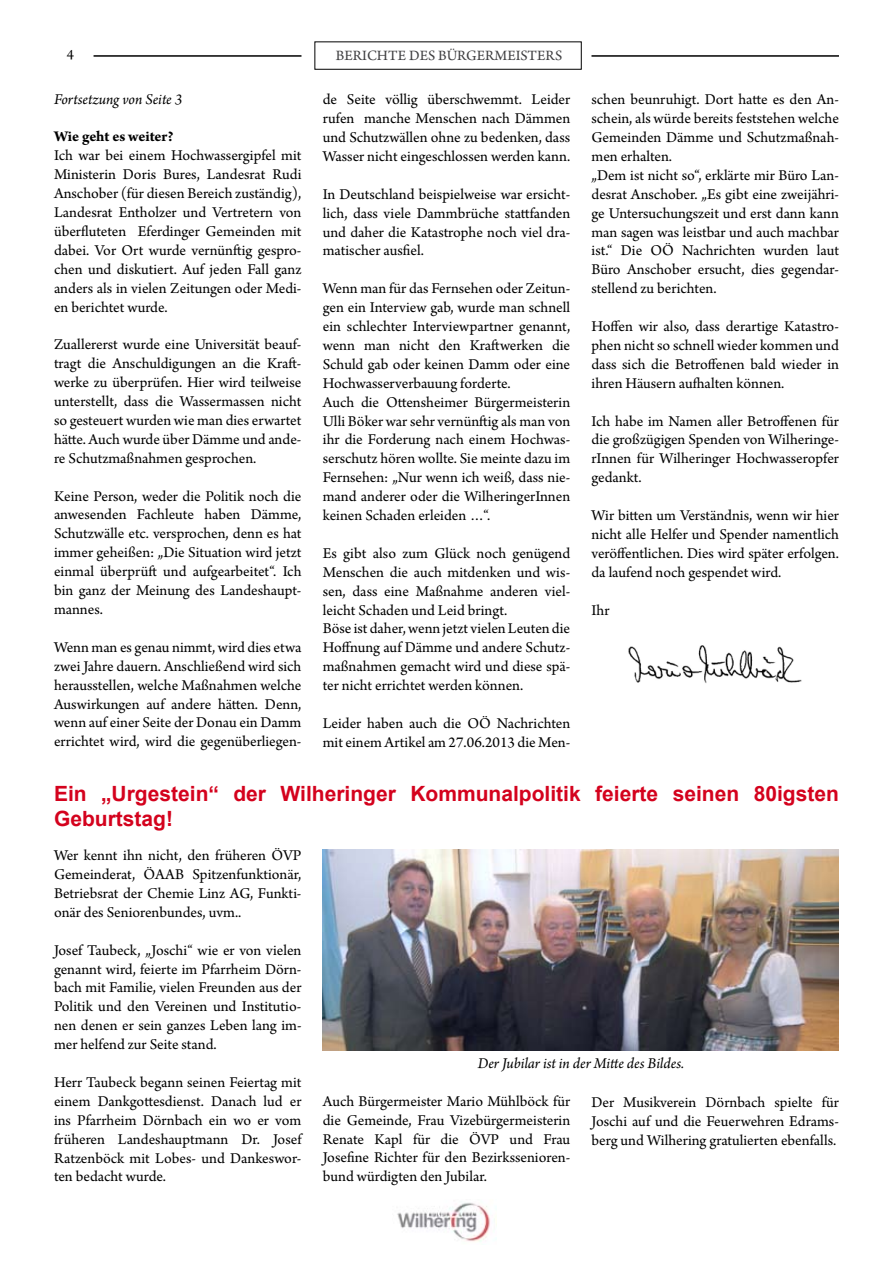
<style>
.page{position:relative;width:893px;height:1263px;background:#fff}
.page>*{position:absolute;margin:0;border:0;box-sizing:border-box;transform-origin:0 0}
.t1{font:700 21px/25.2px "Arial";color:#d4021d}
.t2{font:15.75px/18.9px "Arno Pro";color:#000;text-align:justify}
.t3{font:italic 15.75px "Arno Pro";letter-spacing:-.005em;color:#000}
.t4{font:700 15.75px "Arno Pro";letter-spacing:-.005em;color:#000}
.t5{font:15px "Arno Pro";color:#3e3e40}
.t6{font:15px "Arno Pro";color:#000}
</style>
<div class="page">
<img style="left:397px;top:1202px;width:93px;height:40px">
<hr style="left:591px;top:55px;width:248px;height:2px;background:#000">
<hr style="left:94px;top:55px;width:207px;height:2px;background:#000">
<img style="left:628px;top:645px;width:174px;height:38px">
<img style="left:323px;top:850px;width:516px;height:201px">
<p class="t6" style="left:67px;top:46px;width:9px">4</p>
<p class="t5" style="left:336px;top:47px;width:228px">BERICHTE DES BÜRGERMEISTERS</p>
<p class="t3" style="left:54px;top:90px;width:130px">Fortsetzung von Seite 3</p>
<p class="t4" style="left:54px;top:128px;width:121px">Wie geht es weiter?</p>
<p class="t2" style="left:54px;top:147px;width:249px">Ich war bei einem Hochwassergipfel mit Ministerin Doris Bures, Landesrat Rudi Anschober (für diesen Bereich zuständig), Landesrat Entholzer und Vertretern von überfluteten Eferdinger Gemeinden mit dabei. Vor Ort wurde vernünftig gespro&shy;chen und diskutiert. Auf jeden Fall ganz anders als in vielen Zeitungen oder Medi&shy;en berichtet wurde.</p>
<p class="t2" style="left:54px;top:336px;width:249px">Zuallererst wurde eine Universität beauf&shy;tragt die Anschuldigungen an die Kraft&shy;werke zu überprüfen. Hier wird teilweise unterstellt, dass die Wassermassen nicht so gesteuert wurden wie man dies erwartet hätte. Auch wurde über Dämme und ande&shy;re Schutzmaßnahmen gesprochen.</p>
<p class="t2" style="left:54px;top:487px;width:249px">Keine Person, weder die Politik noch die anwesenden Fachleute haben Dämme, Schutzwälle etc. versprochen, denn es hat immer geheißen: „Die Situation wird jetzt einmal überprüft und aufgearbeitet“. Ich bin ganz der Meinung des Landeshaupt&shy;mannes.</p>
<p class="t2" style="left:54px;top:638px;width:249px">Wenn man es genau nimmt, wird dies etwa zwei Jahre dauern. Anschließend wird sich herausstellen, welche Maßnahmen welche Auswirkungen auf andere hätten. Denn, wenn auf einer Seite der Donau ein Damm errichtet wird, wird die gegenüberliegen-</p>
<h1 class="t1" style="left:54px;top:781px;width:786px">Ein „Urgestein“ der Wilheringer Kommunalpolitik feierte seinen 80igsten<br>Geburtstag!</h1>
<p class="t2" style="left:54px;top:847px;width:249px">Wer kennt ihn nicht, den früheren ÖVP Gemeinderat, ÖAAB Spitzenfunktionär, Betriebsrat der Chemie Linz AG, Funkti&shy;onär des Seniorenbundes, uvm..</p>
<p class="t2" style="left:54px;top:941px;width:249px">Josef Taubeck, „Joschi“ wie er von vielen genannt wird, feierte im Pfarrheim Dörn&shy;bach mit Familie, vielen Freunden aus der Politik und den Vereinen und Institutio&shy;nen denen er sein ganzes Leben lang im&shy;mer helfend zur Seite stand.</p>
<p class="t2" style="left:54px;top:1073px;width:249px">Herr Taubeck begann seinen Feiertag mit einem Dankgottesdienst. Danach lud er ins Pfarrheim Dörnbach ein wo er vom früheren Landeshauptmann Dr. Josef Ratzenböck mit Lobes- und Dankeswor&shy;ten bedacht wurde.</p>
<p class="t2" style="left:323px;top:91px;width:249px">de Seite völlig überschwemmt. Leider rufen manche Menschen nach Dämmen und Schutzwällen ohne zu bedenken, dass Wasser nicht eingeschlossen werden kann.</p>
<p class="t2" style="left:323px;top:185px;width:249px">In Deutschland beispielweise war ersicht&shy;lich, dass viele Dammbrüche stattfanden und daher die Katastrophe noch viel dra&shy;matischer ausfiel.</p>
<p class="t2" style="left:323px;top:280px;width:249px;text-align:left">Wenn man für das Fernsehen oder Zeitun&shy;gen ein Interview gab, wurde man schnell ein schlechter Interviewpartner genannt, wenn man nicht den Kraftwerken die Schuld gab oder keinen Damm oder eine Hochwasserverbauung forderte.<br>Auch die Ottensheimer Bürgermeisterin Ulli Böker war sehr vernünftig als man von ihr die Forderung nach einem Hochwas&shy;serschutz hören wollte. Sie meinte dazu im Fernsehen: „Nur wenn ich weiß, dass nie&shy;mand anderer oder die WilheringerInnen keinen Schaden erleiden …“.</p>
<p class="t2" style="left:323px;top:544px;width:249px;text-align:left">Es gibt also zum Glück noch genügend Menschen die auch mitdenken und wis&shy;sen, dass eine Maßnahme anderen viel&shy;leicht Schaden und Leid bringt.<br>Böse ist daher, wenn jetzt vielen Leuten die Hoffnung auf Dämme und andere Schutz&shy;maßnahmen gemacht wird und diese spä&shy;ter nicht errichtet werden können.</p>
<p class="t2" style="left:323px;top:715px;width:249px">Leider haben auch die OÖ Nachrichten mit einem Artikel am 27.06.2013 die Men-</p>
<p class="t2" style="left:591px;top:91px;width:249px;text-align:left">schen beunruhigt. Dort hatte es den An&shy;schein, als würde bereits feststehen welche Gemeinden Dämme und Schutzmaßnah&shy;men erhalten.<br>„Dem ist nicht so“, erklärte mir Büro Lan&shy;desrat Anschober. „Es gibt eine zweijähri&shy;ge Untersuchungszeit und erst dann kann man sagen was leistbar und auch machbar ist.“ Die OÖ Nachrichten wurden laut Büro Anschober ersucht, dies gegendar&shy;stellend zu berichten.</p>
<p class="t2" style="left:591px;top:318px;width:249px">Hoffen wir also, dass derartige Katastro&shy;phen nicht so schnell wieder kommen und dass sich die Betroffenen bald wieder in ihren Häusern aufhalten können.</p>
<p class="t2" style="left:591px;top:412px;width:249px">Ich habe im Namen aller Betroffenen für die großzügigen Spenden von Wilheringe&shy;rInnen für Wilheringer Hochwasseropfer gedankt.</p>
<p class="t2" style="left:591px;top:507px;width:249px">Wir bitten um Verständnis, wenn wir hier nicht alle Helfer und Spender namentlich veröffentlichen. Dies wird später erfolgen. da laufend noch gespendet wird.</p>
<p class="t2" style="left:591px;top:601px;width:19px">Ihr</p>
<p class="t3" style="left:478px;top:1055px;width:208px">Der Jubilar ist in der Mitte des Bildes.</p>
<p class="t2" style="left:323px;top:1092px;width:249px">Auch Bürgermeister Mario Mühlböck für die Gemeinde, Frau Vizebürgermeisterin Renate Kapl für die ÖVP und Frau Josefine Richter für den Bezirkssenioren&shy;bund würdigten den Jubilar.</p>
<p class="t2" style="left:591px;top:1093px;width:249px">Der Musikverein Dörnbach spielte für Joschi auf und die Feuerwehren Edrams&shy;berg und Wilhering gratulierten ebenfalls.</p>
</div>
